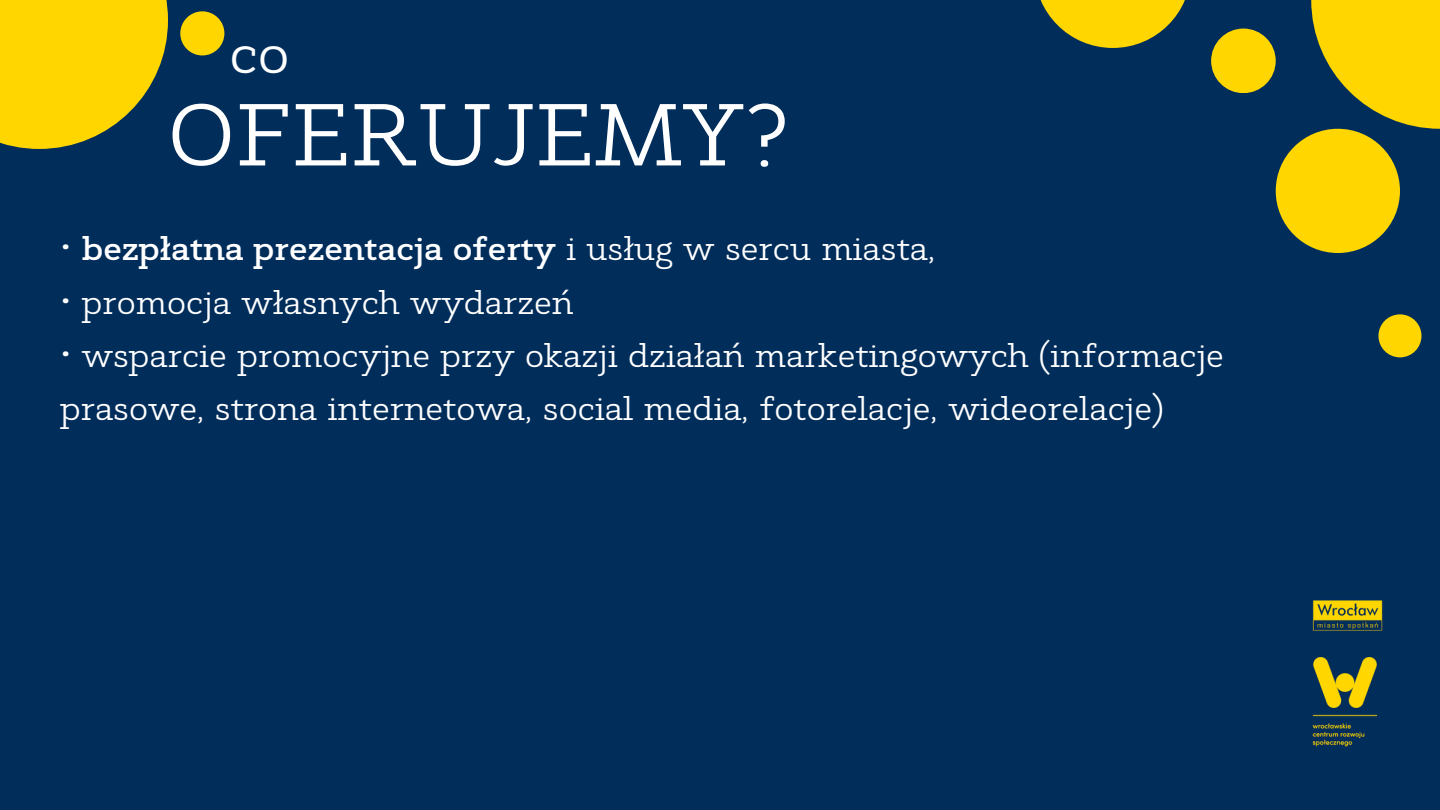
<style>
.page{position:relative;width:1440px;height:810px;background:#012d5b}
.page>*{position:absolute;margin:0;border:0;box-sizing:border-box;transform-origin:0 0}
.t1{font:85px "Sean Slab";color:#fff}
.t2{font:50px "Sean Slab";color:#fff}
.t3{font:30px/53.2px "Sean Slab";color:#fff}
.t4{font:700 30px "Sean Slab";color:#fff}
.s1{font-weight:400}
</style>
<div class="page">
<div style="left:0;top:0;width:168px;height:149px;background:#ffd600"></div>
<div style="left:180px;top:11px;width:44px;height:44px;background:#ffd600;border-radius:50%"></div>
<svg style="left:1311px;top:0;width:129px;height:129px;background:#c7b113"></svg>
<div style="left:1211px;top:29px;width:65px;height:64px;background:#ffd600;border-radius:50%"></div>
<div style="left:1276px;top:129px;width:124px;height:124px;background:#ffd600;border-radius:50%"></div>
<svg style="left:1035px;top:0;width:156px;height:48px;background:#aa9d1e"></svg>
<div style="left:1378px;top:314px;width:43px;height:43px;background:#ffd600;border-radius:50%"></div>
<p class="t2" style="left:229px;top:38px;width:62px">co</p>
<p class="t1" style="left:167px;top:106px;width:624px">OFERUJEMY?</p>
<h2 class="t4" style="left:60px;top:239px;width:877px"><span class="s1">•</span> bezpłatna prezentacja oferty <span class="s1">i usług w sercu miasta,</span></h2>
<h1 class="t3" style="left:60px;top:281px;width:515px">• promocja własnych wydarzeń</h1>
<p class="t3" style="left:60px;top:334px;width:1165px">• wsparcie promocyjne przy okazji działań marketingowych (informacje prasowe, strona internetowa, social media, fotorelacje, wideorelacje)</p>
</div>
